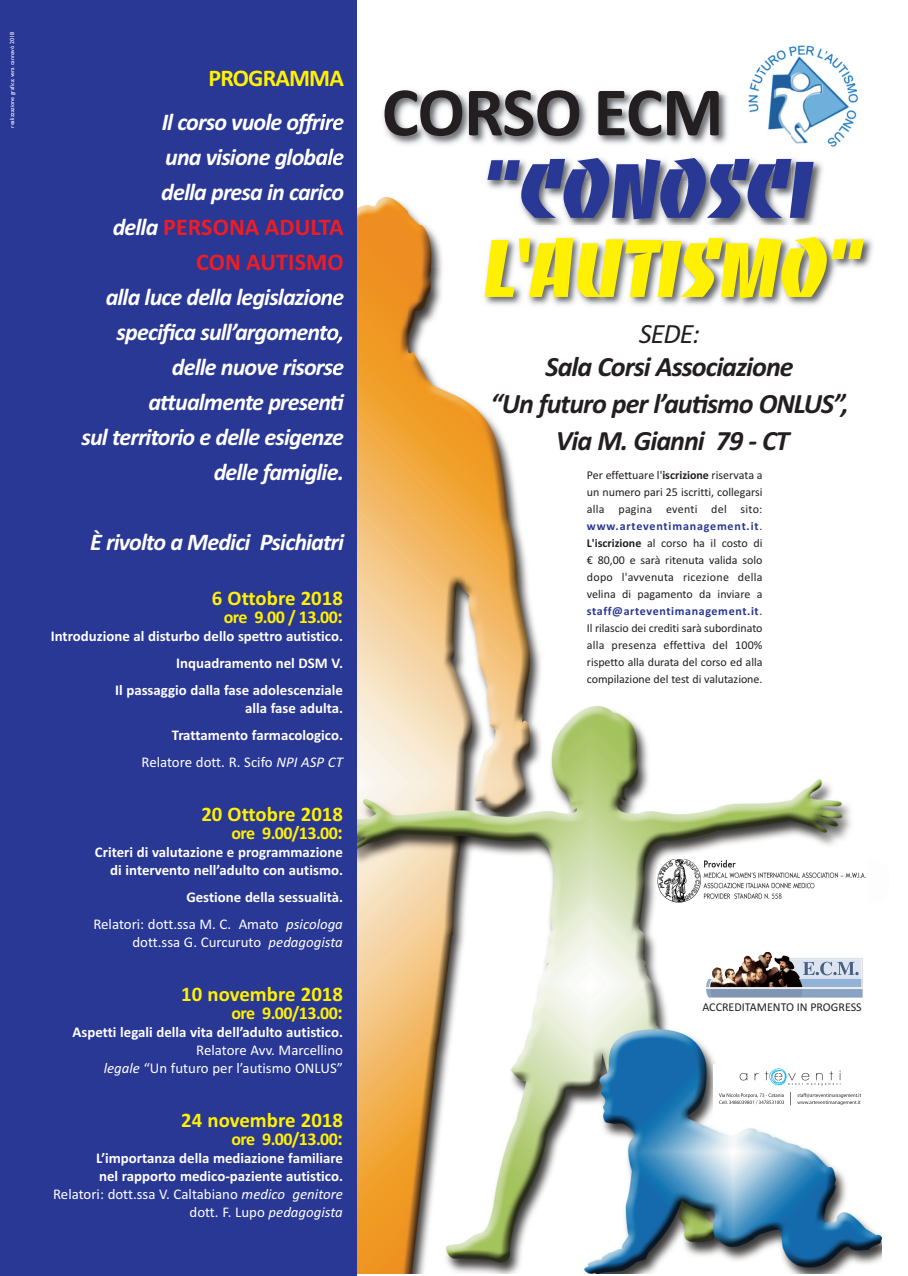
<style>
.page{position:relative;width:908px;height:1276px;background:#fff}
.page>*{position:absolute;margin:0;border:0;box-sizing:border-box;transform-origin:0 0}
.t1{font:80px "Banco Std";letter-spacing:-.035em;color:#fff101}
.t2{font:80px "Banco Std";letter-spacing:-.035em;color:#293795}
.t3{font:700 70px "Calibri";letter-spacing:-.015em;color:#231f20}
.t4{font:italic 700 28.1px/37.4px "Calibri";letter-spacing:-.035em;color:#231f20;text-align:center}
.t5{font:italic 28.1px "Calibri";color:#231f20}
.t6{font:italic 700 24px/35px "Calibri";letter-spacing:-.035em;color:#fff;text-align:right}
.t7{font:700 24px "Calibri";letter-spacing:-.035em;color:#fff101}
.t8{font:700 20.8px "Calibri";color:#fff101}
.t9{font:700 18px "Calibri";letter-spacing:-.035em;color:#fff101}
.t10{font:700 14.8px/27px "Calibri";color:#fff;text-align:right}
.t11{font:14.8px/27px "Calibri";color:#fff;text-align:right}
.t12{font:12px/17px "Calibri";letter-spacing:-.005em;color:#231f20;text-align:justify}
.t13{font:6px "Gill Sans";color:#fff}
.s1{font-style:normal;color:#ee1d23}
.s2{font-size:20.8px}
.s3{font-weight:400}
.s4{font-weight:400;font-style:italic}
.s5{font-weight:700}
.s6{font-style:italic}
.s7{font-weight:700;color:#293795}
</style>
<div class="page">
<img style="left:356px;top:181px;width:525px;height:1092px">
<img style="left:745px;top:43px;width:115px;height:114px;border-radius:50%">
<div style="left:0;top:0;width:356px;height:1276px;background:#293795"></div>
<img style="left:324px;top:226px;width:557px;height:146px">
<img style="left:408px;top:158px;width:473px;height:68px">
<img style="left:790px;top:147px;width:44px;height:10px">
<img style="left:484px;top:237px;width:379px;height:31px">
<img style="left:356px;top:71px;width:369px;height:24px">
<img style="left:356px;top:95px;width:372px;height:86px">
<img style="left:745px;top:71px;width:45px;height:76px">
<img style="left:322px;top:114px;width:22px;height:52px">
<img style="left:408px;top:147px;width:382px;height:34px">
<img style="left:487px;top:158px;width:303px;height:23px">
<img style="left:656px;top:859px;width:225px;height:43px">
<img style="left:703px;top:950px;width:162px;height:49px">
<div style="left:713px;top:1064px;width:152px;height:48px;background:#fff"></div>
<img style="left:719px;top:1068px;width:142px;height:38px">
<p class="t13" style="left:10px;top:128px;width:97px;rotate:-90deg">realizzazione grafica: vera cannavò 2018</p>
<h3 class="t7" style="left:208px;top:69px;width:137px">PROGRAMMA</h3>
<h3 class="t6" style="left:113px;top:106px;width:233px">Il corso vuole offrire<br>una visione globale<br>della presa in carico della <span class="s1">PERSONA ADULTA<br>CON AUTISMO</span></h3>
<h3 class="t6" style="left:81px;top:281px;width:264px">alla luce della legislazione specifica sull’argomento, delle nuove risorse attualmente presenti<br>sul territorio e delle esigenze delle famiglie.</h3>
<h3 class="t6" style="left:90px;top:526px;width:255px">È rivolto a Medici Psichiatri</h3>
<h3 class="t8" style="left:212px;top:591px;width:132px">6 Ottobre 2018</h3>
<p class="t9" style="left:224px;top:611px;width:121px">ore 9.00 / 13.00<span class="s2">:</span></p>
<p class="t10" style="left:51px;top:624px;width:293px">Introduzione al disturbo dello spettro autistico.<br>Inquadramento nel DSM V.<br>Il passaggio dalla fase adolescenziale</p>
<p class="t10" style="left:141px;top:696px;width:203px">alla fase adulta.<br>Trattamento farmacologico.<br><span class="s3">Relatore dott. R. Scifo</span> <span class="s4">NPI ASP CT</span></p>
<h3 class="t8" style="left:201px;top:807px;width:143px">20 Ottobre 2018</h3>
<p class="t9" style="left:231px;top:827px;width:113px">ore 9.00/13.00<span class="s2">:</span></p>
<p class="t10" style="left:95px;top:844px;width:249px;line-height:18px">Criteri di valutazione e programmazione di intervento nell’adulto con autismo.</p>
<p class="t11" style="left:93px;top:885px;width:251px"><span class="s5">Gestione della sessualità.<br></span>Relatori: dott.ssa M. C. Amato <span class="s6">psicologa</span></p>
<p class="t11" style="left:132px;top:930px;width:212px">dott.ssa G. Curcuruto <span class="s6">pedagogista</span></p>
<h3 class="t8" style="left:181px;top:987px;width:163px">10 novembre 2018</h3>
<p class="t9" style="left:231px;top:1007px;width:113px">ore 9.00/13.00<span class="s2">:</span></p>
<p class="t10" style="left:72px;top:1020px;width:272px">Aspetti legali della vita dell’adulto autistico.</p>
<p class="t11" style="left:104px;top:1042px;width:241px;line-height:18px">Relatore Avv. Marcellino<br><span class="s6">legale</span> “Un futuro per l’autismo ONLUS”</p>
<h3 class="t8" style="left:181px;top:1113px;width:163px">24 novembre 2018</h3>
<p class="t9" style="left:231px;top:1133px;width:113px">ore 9.00/13.00<span class="s2">:</span></p>
<p class="t10" style="left:53px;top:1150px;width:291px;line-height:18px">L’importanza della mediazione familiare<br>nel rapporto medico-paziente autistico.<br><span class="s3">Relatori: dott.ssa V. Caltabiano</span> <span class="s4">medico genitore </span><span class="s3">dott. F. Lupo</span> <span class="s4">pedagogista</span></p>
<h2 class="t3" style="left:381px;top:88px;width:343px">CORSO ECM</h2>
<h1 class="t2" style="left:483px;top:143px;width:333px">“CONOSCI</h1>
<h1 class="t1" style="left:483px;top:222px;width:384px">L'AUTISMO”</h1>
<h3 class="t5" style="left:639px;top:323px;width:62px">SEDE:</h3>
<h3 class="t4" style="left:490px;top:350px;width:360px">Sala Corsi Associazione<br>“Un futuro per l’autismo ONLUS”,<br>Via M. Gianni 79 - CT</h3>
<p class="t12" style="left:586px;top:467px;width:177px">Per effettuare l'<span class="s5">iscrizione</span> riservata a un numero pari 25 iscritti, collegarsi alla pagina eventi del sito: <span class="s7">www.arteventimanagement.it</span>.<br><span class="s5">L'iscrizione</span> al corso ha il costo di € 80,00 e sarà ritenuta valida solo dopo l'avvenuta ricezione della velina di pagamento da inviare a <span class="s7">staff@arteventimanagement.it</span>.<br>Il rilascio dei crediti sarà subordinato alla presenza effettiva del 100% rispetto alla durata del corso ed alla compilazione del test di valutazione.</p>
<p class="t12" style="left:702px;top:1000px;width:161px">ACCREDITAMENTO IN PROGRESS</p>
</div>
